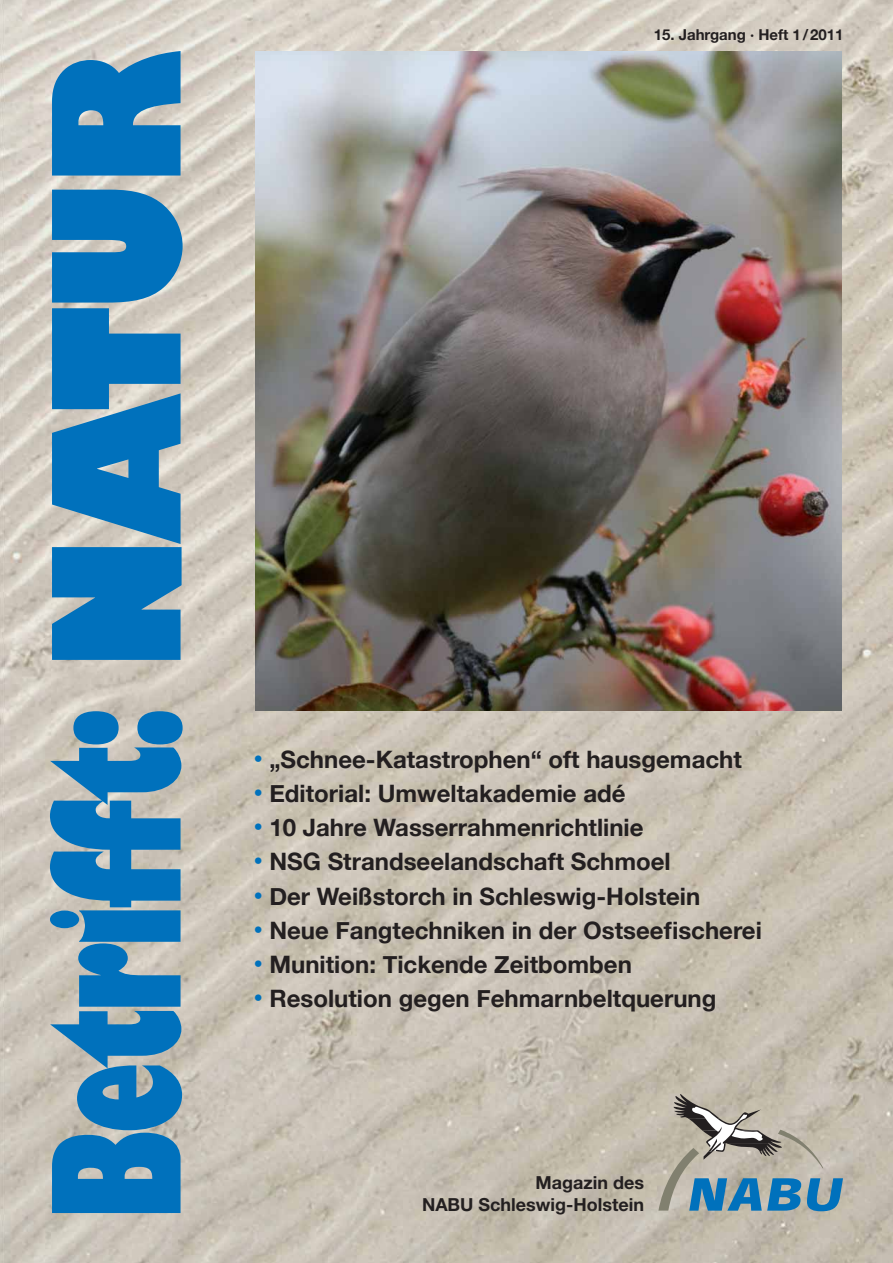
<style>
.page{position:relative;width:893px;height:1263px;background:#fff}
.page>*{position:absolute;margin:0;border:0;box-sizing:border-box;transform-origin:0 0}
.t1{font:700 24px "Helvetica Neue";color:#231f20}
.t2{font:700 18px/21.6px "Helvetica Neue";color:#231f20;text-align:right}
.t3{font:700 15px "Helvetica Neue";color:#231f20}
.s1{font-size:18px;color:#0071bc}
</style>
<div class="page">
<img style="left:0;top:0;width:893px;height:1263px">
<svg style="left:50px;top:51px;width:133px;height:1162px;background:#4e92bc"></svg>
<svg style="left:658px;top:1094px;width:185px;height:117px;background:#9ca6a6"></svg>
<img style="left:255px;top:51px;width:587px;height:659px">
<p class="t3" style="left:654px;top:26px;width:191px">15. Jahrgang · Heft 1 / 2011</p>
<p class="t1" style="left:254px;top:744px;width:490px"><span class="s1">•</span> „Schnee-Katastrophen“ oft hausgemacht</p>
<p class="t1" style="left:254px;top:778px;width:373px"><span class="s1">•</span> Editorial: Umweltakademie adé</p>
<p class="t1" style="left:254px;top:813px;width:391px"><span class="s1">•</span> 10 Jahre Wasser rahmen richtlinie</p>
<p class="t1" style="left:254px;top:847px;width:419px"><span class="s1">•</span> NSG Strandseelandschaft Schmoel</p>
<p class="t1" style="left:254px;top:881px;width:448px"><span class="s1">•</span> Der Weißstorch in Schleswig-Holstein</p>
<p class="t1" style="left:254px;top:915px;width:510px"><span class="s1">•</span> Neue Fangtechniken in der Ostseefischerei</p>
<p class="t1" style="left:254px;top:950px;width:380px"><span class="s1">•</span> Munition: Tickende Zeitbomben</p>
<p class="t1" style="left:254px;top:984px;width:464px"><span class="s1">•</span> Resolution gegen Fehmarnbeltquerung</p>
<p class="t2" style="left:422px;top:1173px;width:224px">Magazin des<br>NABU Schleswig-Holstein</p>
</div>
